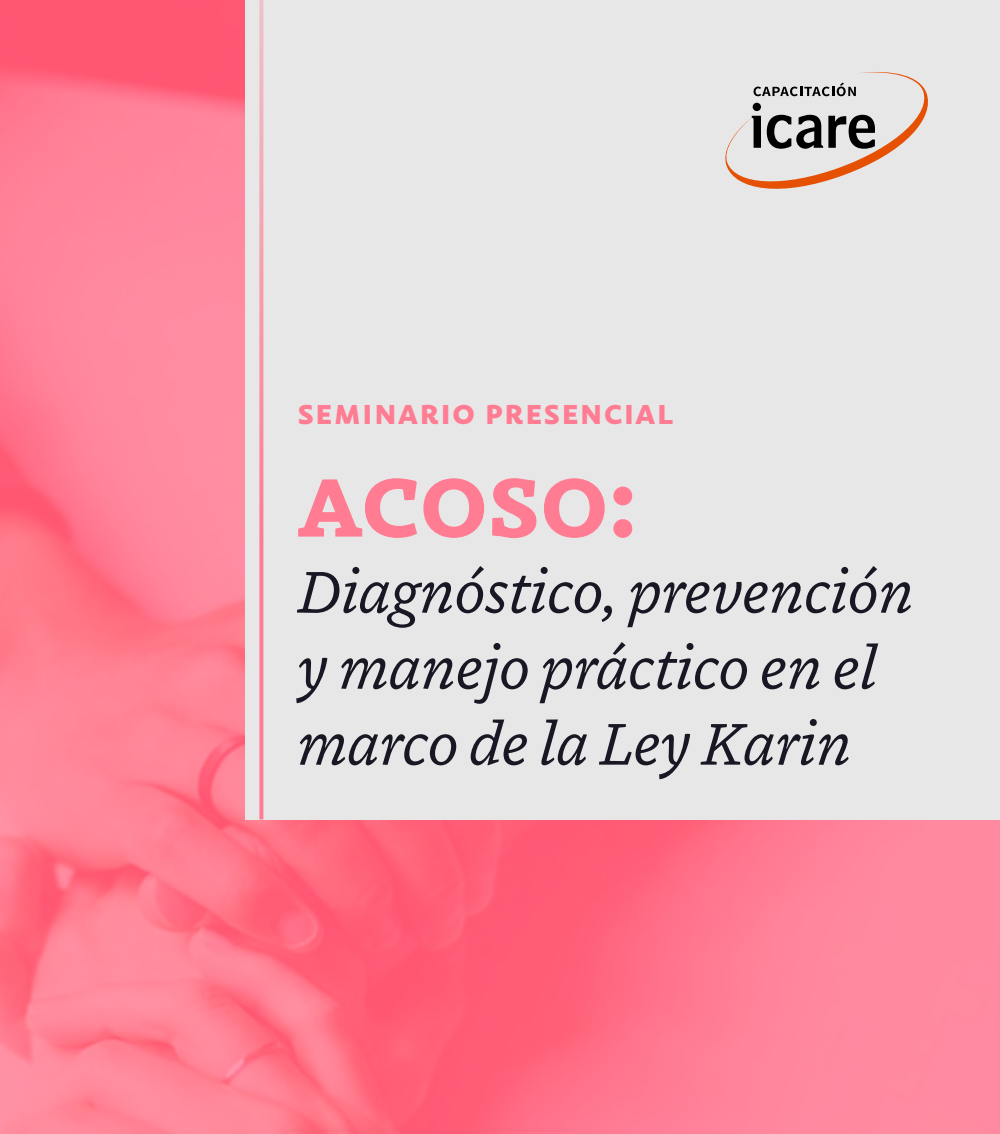
<style>
.page{position:relative;width:1000px;height:1134px;background:#fff}
.page>*{position:absolute;margin:0;border:0;box-sizing:border-box;transform-origin:0 0}
.t1{font:700 101.4px "Dovetail MVB";color:#ff7c92}
.t2{font:italic 60px/76px "Dovetail MVB";color:#181824}
.t3{font:700 36px "Carolineale";letter-spacing:.02em;color:#ff7c92}
</style>
<div class="page">
<img style="left:0;top:0;width:1000px;height:1134px">
<div style="left:245px;top:0;width:755px;height:820px;background:#e7e7e7"></div>
<svg style="left:259px;top:0;width:4px;height:819px;background:#f79baa"></svg>
<svg style="left:725px;top:72px;width:203px;height:117px"></svg>
<p class="t3" style="left:297px;top:383px;width:377px">seminario presencial</p>
<h1 class="t1" style="left:297px;top:426px;width:341px">ACOSO:</h1>
<p class="t2" style="left:297px;top:550px;width:618px">Diagnóstico, prevención y manejo práctico en el marco de la Ley Karin</p>
</div>
